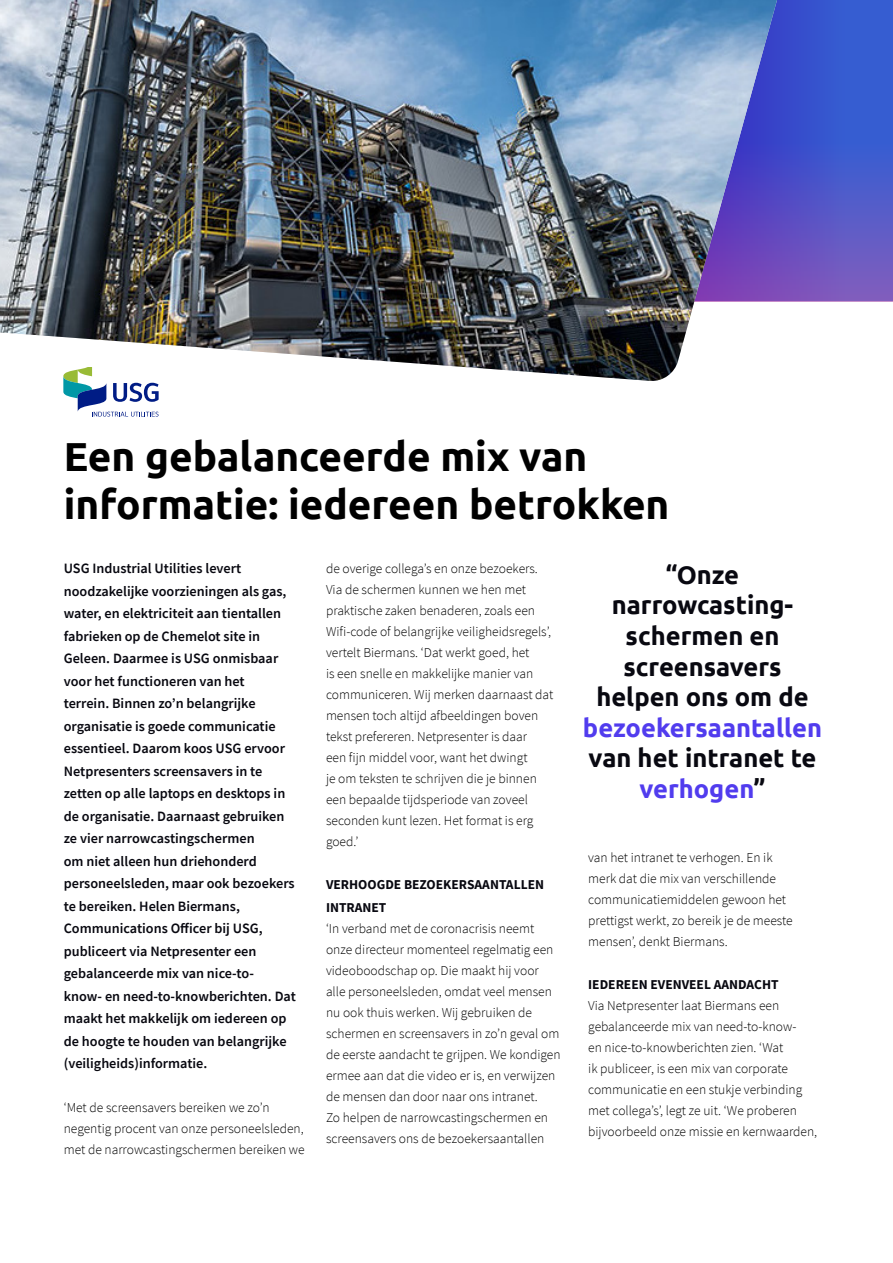
<style>
.page{position:relative;width:893px;height:1263px;background:#fff}
.page>*{position:absolute;margin:0;border:0;box-sizing:border-box;transform-origin:0 0}
.body{font:700 40.5px/48px "Ubuntu";color:#000}
.body-2{font:700 25.5px/30.6px "Ubuntu";color:#080810;text-align:center}
.body-3{font:600 14.25px/22.5px "Source Sans Pro";color:#080810}
.body-4{font:300 13.5px/21px "Source Sans Pro";color:#000}
.body-5{font:700 13.5px/22.5px "Source Sans Pro";color:#080810}
.s1{color:#513cee}
</style>
<div class="page">
<svg style="left:777px;top:0;width:116px;height:301px;background:#4a56c9"></svg>
<img style="left:0;top:0;width:777px;height:381px">
<svg style="left:64px;top:367px;width:95px;height:50px"></svg>
<p class="body" style="left:64px;top:432px;width:607px">Een gebalanceerde mix van informatie: iedereen betrokken</p>
<p class="body-3" style="left:64px;top:557px;width:234px">USG Industrial Utilities levert noodzakelijke voorzieningen als gas, water, en elektriciteit aan tientallen fabrieken op de Chemelot site in Geleen. Daarmee is USG onmisbaar voor het functioneren van het<br>terrein. Binnen zo’n belangrijke organisatie is goede communicatie essentieel. Daarom koos USG ervoor Netpresenters screensavers in te zetten op alle laptops en desktops in de organisatie. Daarnaast gebruiken ze vier narrowcastingschermen<br>om niet alleen hun driehonderd personeelsleden, maar ook bezoekers te bereiken. Helen Biermans, Communications Officer bij USG, publiceert via Netpresenter een gebalanceerde mix van nice-to-<br>know- en need-to-knowberichten. Dat maakt het makkelijk om iedereen op de hoogte te houden van belangrijke (veiligheids)informatie.</p>
<p class="body-4" style="left:64px;top:1097px;width:242px">‘Met de screensavers bereiken we zo’n negentig procent van onze personeelsleden, met de narrowcastingschermen bereiken we</p>
<p class="body-4" style="left:326px;top:558px;width:229px">de overige collega’s en onze bezoekers.<br>Via de schermen kunnen we hen met praktische zaken benaderen, zoals een Wifi-code of belangrijke veiligheidsregels’, vertelt Biermans. ‘Dat werkt goed, het<br>is een snelle en makkelijke manier van communiceren. Wij merken daarnaast dat mensen toch altijd afbeeldingen boven tekst prefereren. Netpresenter is daar<br>een fijn middel voor, want het dwingt<br>je om teksten te schrijven die je binnen een bepaalde tijdsperiode van zoveel seconden kunt lezen. Het format is erg goed.’</p>
<p class="body-5" style="left:326px;top:873px;width:220px">VERHOOGDE BEZOEKERSAANTALLEN<br>INTRANET</p>
<p class="body-4" style="left:326px;top:918px;width:236px">‘In verband met de coronacrisis neemt onze directeur momenteel regelmatig een videoboodschap op. Die maakt hij voor alle personeelsleden, omdat veel mensen nu ook thuis werken. Wij gebruiken de schermen en screensavers in zo’n geval om de eerste aandacht te grijpen. We kondigen ermee aan dat die video er is, en verwijzen de mensen dan door naar ons intranet.<br>Zo helpen de narrowcastingschermen en screensavers ons de bezoekersaantallen</p>
<p class="body-2" style="left:612px;top:559px;width:183px">“Onze narrowcasting-</p>
<p class="body-2" style="left:583px;top:620px;width:241px">schermen en screensavers helpen ons om de <span class="s1">bezoekersaantallen </span>van het intranet te <span class="s1">verhogen</span>”</p>
<p class="body-4" style="left:588px;top:846px;width:206px">van het intranet te verhogen. En ik merk dat die mix van verschillende communicatiemiddelen gewoon het prettigst werkt, zo bereik je de meeste mensen’, denkt Biermans.</p>
<p class="body-5" style="left:588px;top:973px;width:192px">IEDEREEN EVENVEEL AANDACHT</p>
<p class="body-4" style="left:588px;top:995px;width:230px">Via Netpresenter laat Biermans een gebalanceerde mix van need-to-know-<br>en nice-to-knowberichten zien. ‘Wat<br>ik publiceer, is een mix van corporate communicatie en een stukje verbinding met collega’s’, legt ze uit. ‘We proberen bijvoorbeeld onze missie en kernwaarden,</p>
</div>
